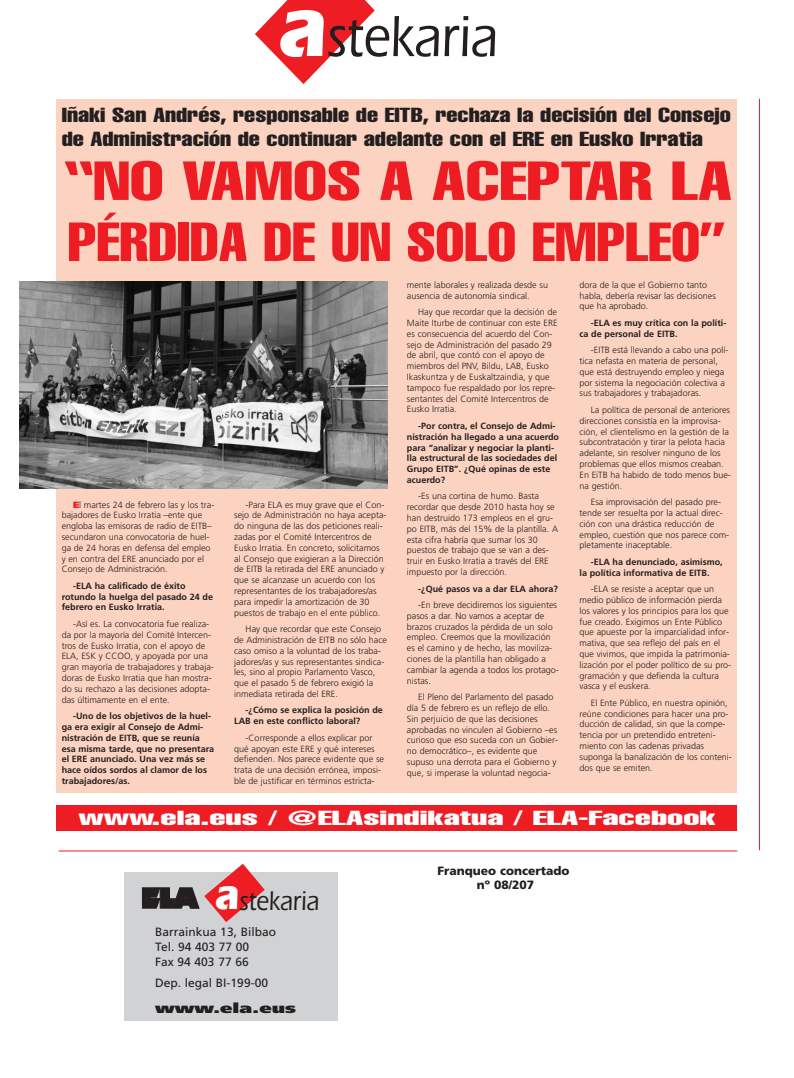
<style>
.page{position:relative;width:794px;height:1078px;background:#fff}
.page>*{position:absolute;margin:0;border:0;box-sizing:border-box;transform-origin:0 0}
.t1{font:500 60px "Itc Eras";color:#231f20;scale:.85 1}
.t2{font:extra-condensed 54px/61px "Helvetica";color:#ee1d23;scale:1.35 1}
.t3{font:500 28px "Itc Eras";color:#231f20;scale:.85 1}
.t4{font:extra-condensed 20px/24px "Helvetica";color:#231f20;scale:1.3 1}
.t5{font:extra-condensed 20px "Helvetica";color:#fff;scale:1.9 1}
.t6{font:900 14px "Frutiger";color:#231f20;scale:1.4 1}
.t7{font:12px/15px "Frutiger";color:#231f20}
.t8{font:900 12px/14px "Frutiger";color:#231f20;text-align:center}
.t9{font:300 9px/10.8px "Frutiger";color:#231f20}
.t10{font:700 9px/10.8px "Frutiger";color:#231f20}
.s1{font-weight:700;font-size:90px;color:#fff}
.s2{font-weight:900;color:#ee1d23}
.s3{font-weight:700;font-size:45px;color:#fff}
</style>
<div class="page">
<div style="left:57px;top:99px;width:680px;height:693px;background:#fcd2c0"></div>
<div style="left:124px;top:872px;width:213px;height:148px;background:#d1d2d4"></div>
<svg style="left:142px;top:863px;width:123px;height:58px"></svg>
<hr style="left:59px;top:850px;width:678px;height:1px;background:#ee1d23">
<svg style="left:255px;top:0;width:120px;height:84px"></svg>
<div style="left:57px;top:805px;width:680px;height:25px;background:#ee1d23"></div>
<img style="left:20px;top:281px;width:367px;height:207px">
<hr style="left:759px;top:99px;width:1px;height:751px;background:#ee1d23">
<h1 class="t1" style="left:277px;top:16px;width:260px"><span class="s1">a</span>stekaria</h1>
<h3 class="t4" style="left:62px;top:105px;width:516px">Iñaki San Andrés, responsable de EITB, rechaza la decisión del Consejo de Administración de continuar adelante con el ERE en Eusko Irratia</h3>
<h2 class="t2" style="left:62px;top:154px;width:497px">“NO VAMOS A ACEPTAR LA<br>PÉRDIDA DE UN SOLO EMPLEO”</h2>
<p class="t9" style="left:62px;top:499px;width:154px;text-indent:11px"><span class="s2">E</span>l martes 24 de febrero las y los tra&shy;bajadores de Eusko Irratia –ente que engloba las emisoras de radio de EITB– secundaron una convocatoria de huel&shy;ga de 24 horas en defensa del empleo y en contra del ERE anunciado por el Consejo de Administración.</p>
<p class="t10" style="left:62px;top:581px;width:153px;text-indent:11px">-ELA ha calificado de éxito rotundo la huelga del pasado 24 de febrero en Eusko Irratia.</p>
<p class="t9" style="left:62px;top:619px;width:154px;text-indent:11px">-Así es. La convocatoria fue realiza&shy;da por la mayoría del Comité Intercen&shy;tros de Eusko Irratia, con el apoyo de ELA, ESK y CCOO, y apoyada por una gran mayoría de trabajadores y trabaja&shy;doras de Eusko Irratia que han mostra&shy;do su rechazo a las decisiones adopta&shy;das últimamente en el ente.</p>
<p class="t10" style="left:62px;top:711px;width:154px;text-indent:11px">-Uno de los objetivos de la huel&shy;ga era exigir al Consejo de Admi&shy;nistración de EITB, que se reunía esa misma tarde, que no presentara el ERE anunciado. Una vez más se hace oídos sordos al clamor de los trabajadores/as.</p>
<p class="t9" style="left:234px;top:499px;width:154px;text-indent:11px">-Para ELA es muy grave que el Con&shy;sejo de Administración no haya acepta&shy;do ninguna de las dos peticiones reali&shy;zadas por el Comité Intercentros de Eusko Irratia. En concreto, solicitamos al Consejo que exigieran a la Dirección de EITB la retirada del ERE anunciado y que se alcanzase un acuerdo con los representantes de los trabajadores/as para impedir la amortización de 30 puestos de trabajo en el ente público.</p>
<p class="t9" style="left:234px;top:624px;width:154px;text-indent:11px">Hay que recordar que este Consejo de Administración de EITB no sólo hace caso omiso a la voluntad de los traba&shy;jadores/as y sus representantes sindica&shy;les, sino al propio Parlamento Vasco, que el pasado 5 de febrero exigió la inmediata retirada del ERE.</p>
<p class="t10" style="left:234px;top:705px;width:150px;text-indent:11px">-¿Cómo se explica la posición de<br>LAB en este conflicto laboral?</p>
<p class="t9" style="left:234px;top:732px;width:151px;text-indent:11px">-Corresponde a ellos explicar por qué apoyan este ERE y qué intereses defienden. Nos parece evidente que se trata de una decisión errónea, imposi&shy;ble de justificar en términos estricta-</p>
<p class="t9" style="left:407px;top:280px;width:143px">mente laborales y realizada desde su ausencia de autonomía sindical.</p>
<p class="t9" style="left:407px;top:307px;width:152px;text-indent:11px">Hay que recordar que la decisión de Maite Iturbe de continuar con este ERE es consecuencia del acuerdo del Con&shy;sejo de Administración del pasado 29 de abril, que contó con el apoyo de miembros del PNV, Bildu, LAB, Eusko Ikaskuntza y de Euskaltzaindia, y que tampoco fue respaldado por los repre&shy;sentantes del Comité Intercentros de Eusko Irratia.</p>
<p class="t10" style="left:407px;top:421px;width:154px;text-indent:11px">-Por contra, el Consejo de Admi&shy;nistración ha llegado a una acuerdo para “analizar y negociar la planti&shy;lla estructural de las sociedades del<br>Grupo EITB”. ¿Qué opinas de este acuerdo?</p>
<p class="t9" style="left:407px;top:491px;width:153px;text-indent:11px">-Es una cortina de humo. Basta recordar que desde 2010 hasta hoy se han destruido 173 empleos en el gru&shy;po EITB, más del 15% de la plantilla. A esta cifra habría que sumar los 30 puestos de trabajo que se van a des&shy;truir en Eusko Irratia a través del ERE impuesto por la dirección.</p>
<p class="t10" style="left:418px;top:583px;width:141px">-¿Qué pasos va a dar ELA ahora?</p>
<p class="t9" style="left:407px;top:600px;width:153px;text-indent:11px">-En breve decidiremos los siguientes pasos a dar. No vamos a aceptar de brazos cruzados la pérdida de un solo empleo. Creemos que la movilización es el camino y de hecho, las moviliza&shy;ciones de la plantilla han obligado a cambiar la agenda a todos los protago&shy;nistas.</p>
<p class="t9" style="left:407px;top:692px;width:153px;text-indent:11px">El Pleno del Parlamento del pasado día 5 de febrero es un reflejo de ello.<br>Sin perjuicio de que las decisiones aprobadas no vinculen al Gobierno –es curioso que eso suceda con un Gobier&shy;no democrático–, es evidente que supuso una derrota para el Gobierno y que, si imperase la voluntad negocia-</p>
<p class="t9" style="left:579px;top:280px;width:138px">dora de la que el Gobierno tanto habla, debería revisar las decisiones que ha aprobado.</p>
<p class="t10" style="left:579px;top:318px;width:148px;text-indent:11px">-ELA es muy crítica con la políti&shy;ca de personal de EITB.</p>
<p class="t9" style="left:579px;top:345px;width:150px;text-indent:11px">-EITB está llevando a cabo una polí&shy;tica nefasta en materia de personal, que está destruyendo empleo y niega por sistema la negociación colectiva a sus trabajadores y trabajadoras.</p>
<p class="t9" style="left:579px;top:405px;width:153px;text-indent:11px">La política de personal de anteriores direcciones consistía en la improvisa&shy;ción, el clientelismo en la gestión de la subcontratación y tirar la pelota hacia adelante, sin resolver ninguno de los problemas que ellos mismos creaban.<br>En EiTB ha habido de todo menos bue&shy;na gestión.</p>
<p class="t9" style="left:579px;top:497px;width:151px;text-indent:11px">Esa improvisación del pasado pre&shy;tende ser resuelta por la actual direc&shy;ción con una drástica reducción de empleo, cuestión que nos parece com&shy;pletamente inaceptable.</p>
<p class="t10" style="left:579px;top:557px;width:145px;text-indent:11px">-ELA ha denunciado, asimismo, la política informativa de EITB.</p>
<p class="t9" style="left:579px;top:584px;width:153px;text-indent:11px">-ELA se resiste a aceptar que un medio público de información pierda los valores y los principios para los que fue creado. Exigimos un Ente Público que apueste por la imparcialidad infor&shy;mativa, que sea reflejo del país en el que vivimos, que impida la patrimonia&shy;lización por el poder político de su pro&shy;gramación y que defienda la cultura vasca y el euskera.</p>
<p class="t9" style="left:579px;top:697px;width:154px;text-indent:11px">El Ente Público, en nuestra opinión, reúne condiciones para hacer una pro&shy;ducción de calidad, sin que la compe&shy;tencia por un pretendido entreteni&shy;miento con las cadenas privadas suponga la banalización de los conteni&shy;dos que se emiten.</p>
<h3 class="t5" style="left:78px;top:810px;width:337px">www.ela.eus / @ELAsindikatua / ELA-Facebook</h3>
<h3 class="t3" style="left:215px;top:890px;width:124px"><span class="s3">a</span>stekaria</h3>
<h3 class="t7" style="left:155px;top:925px;width:122px">Barrainkua 13, Bilbao<br>Tel. 94 403 77 00<br>Fax 94 403 77 66</h3>
<h3 class="t7" style="left:155px;top:975px;width:114px">Dep. legal BI-199-00</h3>
<h3 class="t6" style="left:155px;top:1002px;width:102px">www.ela.eus</h3>
<h3 class="t8" style="left:437px;top:864px;width:134px">Franqueo concertado nº 08/207</h3>
</div>
